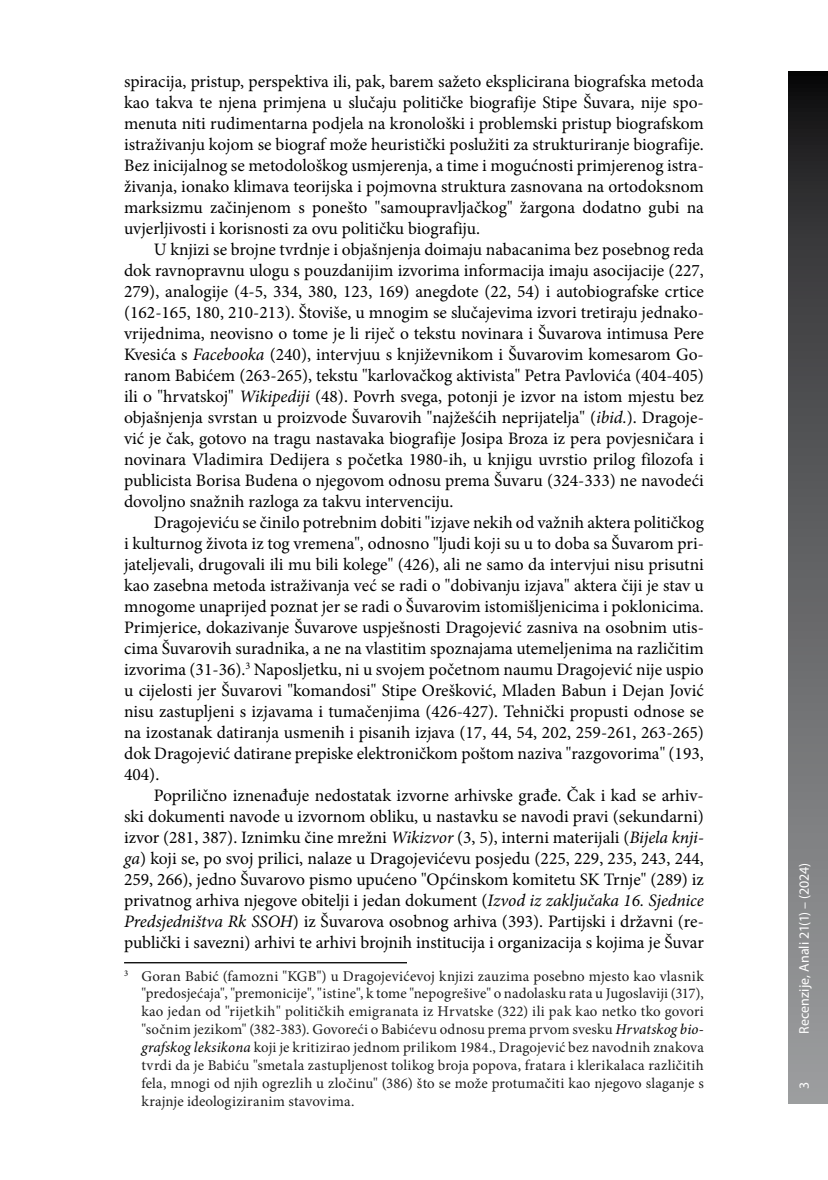
<style>
.page{position:relative;width:828px;height:1180px;background:#fff}
.page>*{position:absolute;margin:0;border:0;box-sizing:border-box;transform-origin:0 0}
.t1{font:17.5px/21px "Minion Pro";color:#000;text-align:justify}
.t2{font:14.88px/17.8px "Minion Pro";letter-spacing:.01em;color:#1d1d1d;text-align:justify}
.t3{font:14px "Myriad Pro";letter-spacing:.005em;color:#fff}
.s1{font-style:italic}
.s2{font-style:italic;color:#000}
</style>
<div class="page">
<svg style="left:788px;top:71px;width:40px;height:1032px;background:#606163"></svg>
<hr style="left:124px;top:962px;width:283px;height:1px;background:#000">
<p class="t1" style="left:124px;top:71px;width:581px">spiracija, pristup, perspektiva ili, pak, barem sažeto eksplicirana biografska metoda kao takva te njena primjena u slučaju političke biografije Stipe Šuvara, nije spo&shy;menuta niti rudimentarna podjela na kronološki i problemski pristup biografskom istraživanju kojom se biograf može heuristički poslužiti za strukturiranje biografije.<br>Bez inicijalnog se metodološkog usmjerenja, a time i mogućnosti primjerenog istra&shy;živanja, ionako klimava teorijska i pojmovna struktura zasnovana na ortodoksnom marksizmu začinjenom s ponešto "samoupravljačkog" žargona dodatno gubi na uvjerljivosti i korisnosti za ovu političku biografiju.</p>
<p class="t1" style="left:124px;top:239px;width:581px;text-indent:30px">U knjizi se brojne tvrdnje i objašnjenja doimaju nabacanima bez posebnog reda dok ravnopravnu ulogu s pouzdanijim izvorima informacija imaju asocijacije (227, 279), analogije (4-5, 334, 380, 123, 169) anegdote (22, 54) i autobiografske crtice (162-165, 180, 210-213). Štoviše, u mnogim se slučajevima izvori tretiraju jednako&shy;vrijednima, neovisno o tome je li riječ o tekstu novinara i Šuvarova intimusa Pere Kvesića s <span class="s1">Facebooka</span> (240), intervjuu s književnikom i Šuvarovim komesarom Go&shy;ranom Babićem (263-265), tekstu "karlovačkog aktivista" Petra Pavlovića (404-405) ili o "hrvatskoj" <span class="s1">Wikipediji</span> (48). Povrh svega, potonji je izvor na istom mjestu bez objašnjenja svrstan u proizvode Šuvarovih "najžešćih neprijatelja" (<span class="s1">ibid.</span>). Dragoje&shy;vić je čak, gotovo na tragu nastavaka biografije Josipa Broza iz pera povjesničara i novinara Vladimira Dedijera s početka 1980-ih, u knjigu uvrstio prilog filozofa i publicista Borisa Budena o njegovom odnosu prema Šuvaru (324-333) ne navodeći dovoljno snažnih razloga za takvu intervenciju.</p>
<p class="t1" style="left:124px;top:512px;width:581px;text-indent:30px">Dragojeviću se činilo potrebnim dobiti "izjave nekih od važnih aktera političkog i kulturnog života iz tog vremena", odnosno "ljudi koji su u to doba sa Šuvarom pri&shy;jateljevali, drugovali ili mu bili kolege" (426), ali ne samo da intervjui nisu prisutni kao zasebna metoda istraživanja već se radi o "dobivanju izjava" aktera čiji je stav u mnogome unaprijed poznat jer se radi o Šuvarovim istomišljenicima i poklonicima.<br>Primjerice, dokazivanje Šuvarove uspješnosti Dragojević zasniva na osobnim utis&shy;cima Šuvarovih suradnika, a ne na vlastitim spoznajama utemeljenima na različitim izvorima (31-36).<sup>3</sup> Naposljetku, ni u svojem početnom naumu Dragojević nije uspio u cijelosti jer Šuvarovi "komandosi" Stipe Orešković, Mladen Babun i Dejan Jović nisu zastupljeni s izjavama i tumačenjima (426-427). Tehnički propusti odnose se na izostanak datiranja usmenih i pisanih izjava (17, 44, 54, 202, 259-261, 263-265) dok Dragojević datirane prepiske elektroničkom poštom naziva "razgovorima" (193, 404).</p>
<p class="t1" style="left:124px;top:785px;width:581px;text-indent:30px">Poprilično iznenađuje nedostatak izvorne arhivske građe. Čak i kad se arhiv&shy;ski dokumenti navode u izvornom obliku, u nastavku se navodi pravi (sekundarni) izvor (281, 387). Iznimku čine mrežni <span class="s1">Wikizvor</span> (3, 5), interni materijali (<span class="s1">Bijela knji&shy;ga</span>) koji se, po svoj prilici, nalaze u Dragojevićevu posjedu (225, 229, 235, 243, 244, 259, 266), jedno Šuvarovo pismo upućeno "Općinskom komitetu SK Trnje" (289) iz privatnog arhiva njegove obitelji i jedan dokument (<span class="s1">Izvod iz zaključaka 16. Sjednice Predsjedništva Rk SSOH</span>) iz Šuvarova osobnog arhiva (393). Partijski i državni (re&shy;publički i savezni) arhivi te arhivi brojnih institucija i organizacija s kojima je Šuvar</p>
<p class="t2" style="left:141px;top:967px;width:564px;text-indent:-17px"><sup>3</sup> Goran Babić (famozni "KGB") u Dragojevićevoj knjizi zauzima posebno mjesto kao vlasnik "predosjećaja", "premonicije", "istine", k tome "nepogrešive" o nadolasku rata u Jugoslaviji (317), kao jedan od "rijetkih" političkih emigranata iz Hrvatske (322) ili pak kao netko tko govori "sočnim jezikom" (382-383). Govoreći o Babićevu odnosu prema prvom svesku <span class="s2">Hrvatskog bio&shy;grafskog leksikona</span> koji je kritizirao jednom prilikom 1984., Dragojević bez navodnih znakova tvrdi da je Babiću "smetala zastupljenost tolikog broja popova, fratara i klerikalaca različitih fela, mnogi od njih ogrezlih u zločinu" (386) što se može protumačiti kao njegovo slaganje s krajnje ideologiziranim stavovima.</p>
<p class="t3" style="left:795px;top:1034px;width:172px;rotate:-90deg">Recenzije, Anali 21(1) – (2024)</p>
<p class="t3" style="left:795px;top:1088px;width:9px;rotate:-90deg">3</p>
</div>
